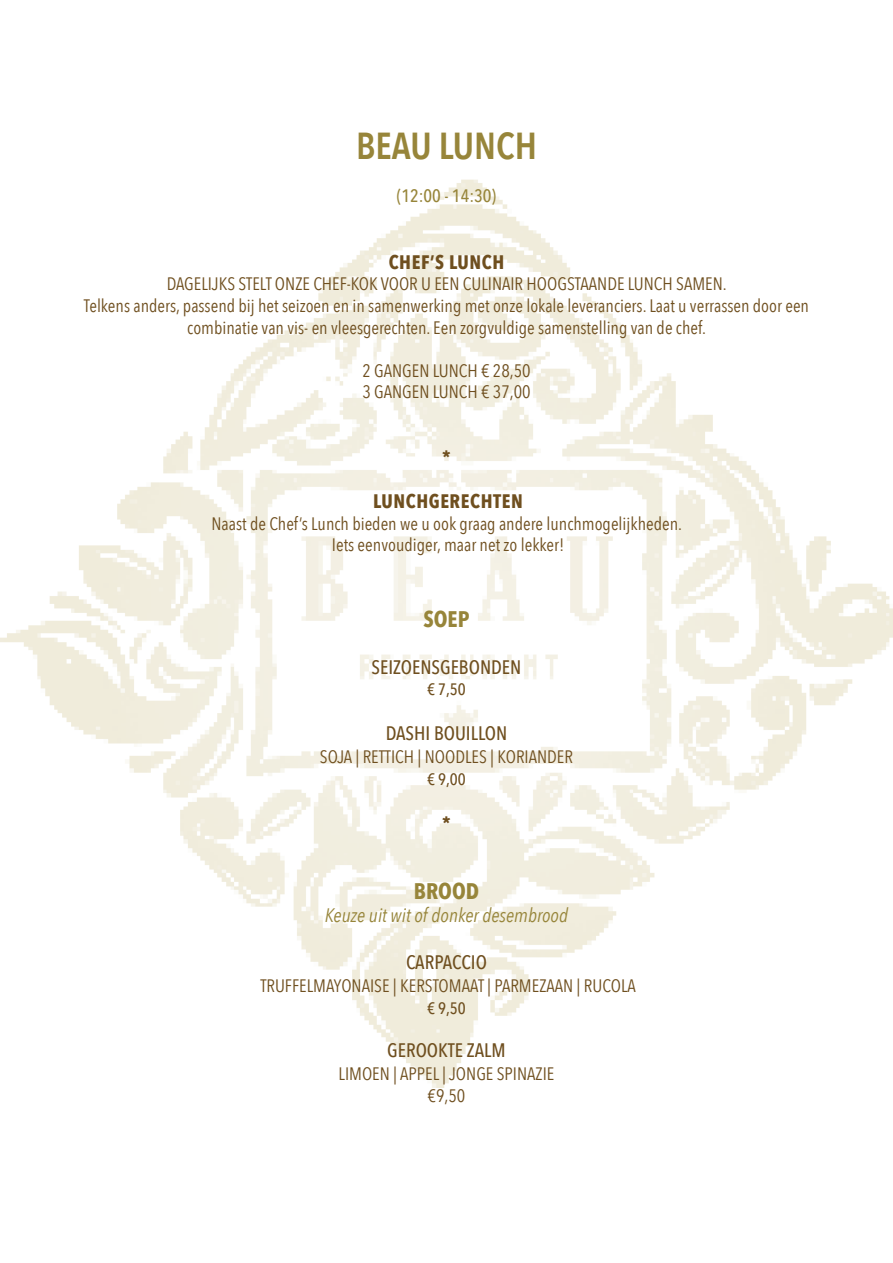
<style>
.page{position:relative;width:893px;height:1263px;background:#fff}
.page>*{position:absolute;margin:0;border:0;box-sizing:border-box;transform-origin:0 0}
.t1{font:600 37.5px "Avenir Next Condensed";color:#97853a}
.t2{font:700 22.5px "Avenir Next Condensed";color:#97853a}
.t3{font:500 19.5px "Avenir Next Condensed";color:#6f4f1f}
.t4{font:italic 19.5px "Avenir Next Condensed";color:#97853a}
.t5{font:700 19.5px "Avenir Next Condensed";letter-spacing:.03em;color:#6f4f1f}
.t6{font:18px/21.6px "Avenir Next Condensed";color:#6f4f1f;text-align:center}
.t7{font:500 18px "Avenir Next Condensed";color:#97853a}
.t8{font:700 18px "Avenir Next Condensed";color:#6f4f1f}
.t9{font:500 16.5px "Avenir Next Condensed";color:#6f4f1f}
</style>
<div class="page">
<img style="left:0;top:179px;width:893px;height:908px">
<h1 class="t1" style="left:356px;top:113px;width:182px">BEAU LUNCH</h1>
<p class="t7" style="left:397px;top:185px;width:101px">(12:00 - 14:30)</p>
<p class="t5" style="left:389px;top:250px;width:117px">CHEF’S LUNCH</p>
<p class="t6" style="left:84px;top:272px;width:727px">DAGELĲKS STELT ONZE CHEF-KOK VOOR U EEN CULINAIR HOOGSTAANDE LUNCH SAMEN.<br>Telkens anders, passend bĳ het seizoen en in samenwerking met onze lokale leveranciers. Laat u verrassen door een combinatie van vis- en vleesgerechten. Een zorgvuldige samenstelling van de chef.</p>
<p class="t6" style="left:362px;top:359px;width:170px;text-align:left">2 GANGEN LUNCH € 28,50<br>3 GANGEN LUNCH € 37,00</p>
<p class="t8" style="left:442px;top:446px;width:10px">*</p>
<p class="t5" style="left:373px;top:489px;width:151px">LUNCHGERECHTEN</p>
<p class="t6" style="left:211px;top:512px;width:472px">Naast de Chef’s Lunch bieden we u ook graag andere lunchmogelĳkheden.<br>Iets eenvoudiger, maar net zo lekker!</p>
<p class="t2" style="left:423px;top:605px;width:47px">SOEP</p>
<p class="t3" style="left:371px;top:655px;width:151px">SEIZOENSGEBONDEN</p>
<p class="t9" style="left:427px;top:680px;width:40px">€ 7,50</p>
<p class="t3" style="left:386px;top:722px;width:123px">DASHI BOUILLON</p>
<p class="t6" style="left:320px;top:745px;width:255px">SOJA | RETTICH | NOODLES | KORIANDER</p>
<p class="t9" style="left:427px;top:770px;width:40px">€ 9,00</p>
<p class="t8" style="left:442px;top:811px;width:10px">*</p>
<p class="t2" style="left:414px;top:877px;width:67px">BROOD</p>
<p class="t4" style="left:325px;top:904px;width:245px">Keuze uit wit of donker desembrood</p>
<p class="t3" style="left:406px;top:950px;width:82px">CARPACCIO</p>
<p class="t6" style="left:260px;top:974px;width:377px">TRUFFELMAYONAISE | KERSTOMAAT | PARMEZAAN | RUCOLA</p>
<p class="t9" style="left:427px;top:998px;width:40px">€ 9,50</p>
<p class="t3" style="left:387px;top:1039px;width:120px">GEROOKTE ZALM</p>
<p class="t6" style="left:339px;top:1061px;width:217px;line-height:22.5px">LIMOEN | APPEL | JONGE SPINAZIE €9,50</p>
</div>
